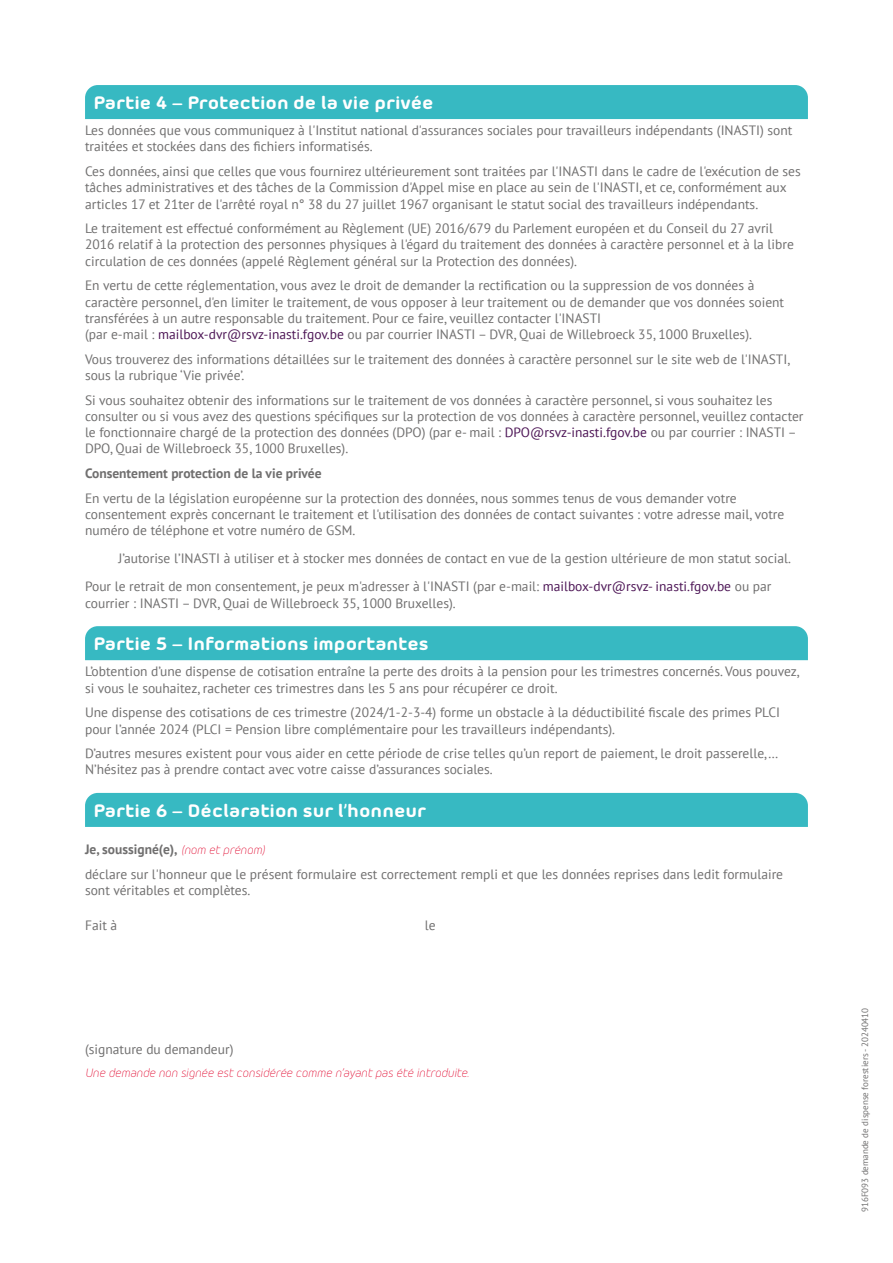
<style>
.page{position:relative;width:893px;height:1263px;background:#fff}
.page>*{position:absolute;margin:0;border:0;box-sizing:border-box;transform-origin:0 0}
.t1{font:900 18px "Morebi Rounded";color:#fff}
.t2{font:13.5px/16.2px "PT Sans";color:#706f6f}
.t3{font:700 13.5px "PT Sans";color:#706f6f}
.t4{font:italic 300 12px "Morebi Rounded";color:#e1062d}
.t5{font:9px "PT Sans";color:#706f6f}
.s1{color:#4d1656}
.s2{font-weight:700}
.s3{font-family:"Morebi Rounded";font-weight:300;font-style:italic;font-size:12px;color:#e1062d}
</style>
<div class="page">
<div style="left:85px;top:85px;width:723px;height:34px;background:#37b9c2"></div>
<div style="left:85px;top:626px;width:723px;height:34px;background:#37b9c2"></div>
<div style="left:85px;top:793px;width:723px;height:34px;background:#37b9c2"></div>
<h1 class="t1" style="left:94px;top:89px;width:342px">Partie 4 – Protection de la vie privée</h1>
<p class="t2" style="left:85px;top:122px;width:709px">Les données que vous communiquez à l'Institut national d'assurances sociales pour travailleurs indépendants (INASTI) sont traitées et stockées dans des fichiers informatisés.</p>
<p class="t2" style="left:85px;top:163px;width:717px">Ces données, ainsi que celles que vous fournirez ultérieurement sont traitées par l'INASTI dans le cadre de l'exécution de ses tâches administratives et des tâches de la Commission d'Appel mise en place au sein de l'INASTI, et ce, conformément aux articles 17 et 21ter de l'arrêté royal n° 38 du 27 juillet 1967 organisant le statut social des travailleurs indépendants.</p>
<p class="t2" style="left:85px;top:220px;width:710px">Le traitement est effectué conformément au Règlement (UE) 2016/679 du Parlement européen et du Conseil du 27 avril<br>2016 relatif à la protection des personnes physiques à l'égard du traitement des données à caractère personnel et à la libre circulation de ces données (appelé Règlement général sur la Protection des données).</p>
<p class="t2" style="left:85px;top:277px;width:701px">En vertu de cette réglementation, vous avez le droit de demander la rectification ou la suppression de vos données à caractère personnel, d'en limiter le traitement, de vous opposer à leur traitement ou de demander que vos données soient transférées à un autre responsable du traitement. Pour ce faire, veuillez contacter l'INASTI<br>(par e-mail : <span class="s1">mailbox-dvr@rsvz-inasti.fgov.be</span> ou par courrier INASTI – DVR, Quai de Willebroeck 35, 1000 Bruxelles).</p>
<p class="t2" style="left:85px;top:351px;width:707px">Vous trouverez des informations détaillées sur le traitement des données à caractère personnel sur le site web de l'INASTI, sous la rubrique ‘Vie privée’.</p>
<p class="t2" style="left:85px;top:391px;width:720px">Si vous souhaitez obtenir des informations sur le traitement de vos données à caractère personnel, si vous souhaitez les consulter ou si vous avez des questions spécifiques sur la protection de vos données à caractère personnel, veuillez contacter le fonctionnaire chargé de la protection des données (DPO) (par e- mail : <span class="s1">DPO@rsvz-inasti.fgov.be</span> ou par courrier : INASTI – DPO, Quai de Willebroeck 35, 1000 Bruxelles).</p>
<p class="t3" style="left:85px;top:464px;width:238px">Consentement protection de la vie privée</p>
<p class="t2" style="left:85px;top:489px;width:701px">En vertu de la législation européenne sur la protection des données, nous sommes tenus de vous demander votre consentement exprès concernant le traitement et l'utilisation des données de contact suivantes : votre adresse mail, votre numéro de téléphone et votre numéro de GSM.</p>
<p class="t2" style="left:85px;top:543px;width:707px;line-height:29px;text-indent:33px">J’autorise l’INASTI à utiliser et à stocker mes données de contact en vue de la gestion ultérieure de mon statut social.<br>Pour le retrait de mon consentement, je peux m'adresser à l'INASTI (par e-mail: <span class="s1">mailbox-dvr@rsvz- inasti.fgov.be</span> ou par</p>
<p class="t2" style="left:85px;top:594px;width:372px">courrier : INASTI – DVR, Quai de Willebroeck 35, 1000 Bruxelles).</p>
<h1 class="t1" style="left:94px;top:630px;width:337px">Partie 5 – Informations importantes</h1>
<p class="t2" style="left:85px;top:663px;width:716px">L’obtention d’une dispense de cotisation entraîne la perte des droits à la pension pour les trimestres concernés. Vous pouvez, si vous le souhaitez, racheter ces trimestres dans les 5 ans pour récupérer ce droit.</p>
<p class="t2" style="left:85px;top:704px;width:696px">Une dispense des cotisations de ces trimestre (2024/1-2-3-4) forme un obstacle à la déductibilité fiscale des primes PLCI pour l’année 2024 (PLCI = Pension libre complémentaire pour les travailleurs indépendants).</p>
<p class="t2" style="left:85px;top:745px;width:695px">D’autres mesures existent pour vous aider en cette période de crise telles qu’un report de paiement, le droit passerelle,…<br>N’hésitez pas à prendre contact avec votre caisse d’assurances sociales.</p>
<h1 class="t1" style="left:94px;top:797px;width:334px">Partie 6 – Déclaration sur l’honneur</h1>
<p class="t2" style="left:85px;top:836px;width:700px;line-height:24.8px"><span class="s2">Je, soussigné(e),</span> <span class="s3">(nom et prénom)<br></span>déclare sur l'honneur que le présent formulaire est correctement rempli et que les données reprises dans ledit formulaire</p>
<p class="t2" style="left:85px;top:882px;width:167px">sont véritables et complètes.</p>
<p class="t2" style="left:85px;top:917px;width:34px">Fait à</p>
<p class="t2" style="left:425px;top:917px;width:12px">le</p>
<p class="t2" style="left:85px;top:1041px;width:150px">(signature du demandeur)</p>
<p class="t4" style="left:85px;top:1065px;width:385px">Une demande non signée est considérée comme n’ayant pas été introduite.</p>
<p class="t5" style="left:859px;top:1212px;width:206px;rotate:-90deg">916F093 demande de dispense forestiers - 20240410</p>
</div>
